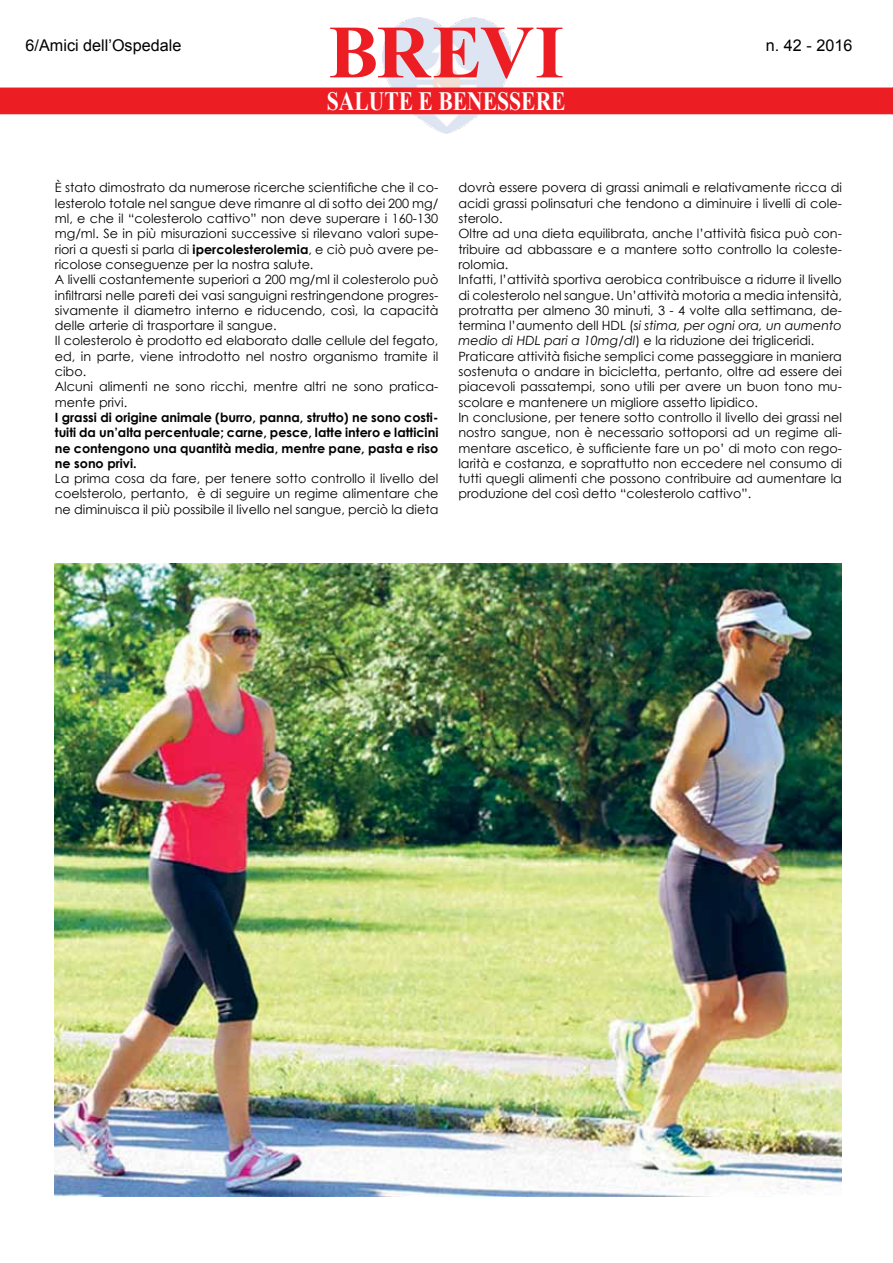
<style>
.page{position:relative;width:893px;height:1263px;background:#fff}
.page>*{position:absolute;margin:0;border:0;box-sizing:border-box;transform-origin:0 0}
.t1{font:700 75.15px "Times New Roman";letter-spacing:-.005em;color:#ed1d24}
.t2{font:700 26.4px "Times New Roman";color:#fff;scale:.82 1}
.t3{font:16.2px "Arial";color:#000}
.t4{font:12.75px/15.3px "Century Gothic";color:#000}
.t5{font:700 12.75px/15.3px "Century Gothic";color:#000;text-align:justify}
.s1{font-weight:700}
.s2{font-style:italic}
</style>
<div class="page">
<img style="left:383px;top:17px;width:128px;height:117px">
<div style="left:0;top:88px;width:893px;height:26px;background:#ed1d24"></div>
<img style="left:54px;top:563px;width:787px;height:633px">
<h1 class="t1" style="left:329px;top:0;width:237px">BREVI</h1>
<h2 class="t2" style="left:327px;top:83px;width:293px">SALUTE E BENESSERE</h2>
<p class="t3" style="left:26px;top:35px;width:157px">6/Amici dell’Ospedale</p>
<p class="t3" style="left:766px;top:35px;width:88px">n. 42 - 2016</p>
<p class="t4" style="left:55px;top:180px;width:385px">è stato dimostrato da numerose ricerche scientifiche che il co&shy;lesterolo totale nel sangue deve rimanre al di sotto dei 200 mg/ ml, e che il “colesterolo cattivo” non deve superare i 160-130 mg/ml. Se in più misurazioni successive si rilevano valori supe&shy;riori a questi si parla di <span class="s1">ipercolesterolemia</span>, e ciò può avere pe&shy;ricolose conseguenze per la nostra salute.<br>A livelli costantemente superiori a 200 mg/ml il colesterolo può infiltrarsi nelle pareti dei vasi sanguigni restringendone progres&shy;sivamente il diametro interno e riducendo, così, la capacità delle arterie di trasportare il sangue.<br>Il colesterolo è prodotto ed elaborato dalle cellule del fegato, ed, in parte, viene introdotto nel nostro organismo tramite il cibo.<br>Alcuni alimenti ne sono ricchi, mentre altri ne sono pratica&shy;mente privi.</p>
<p class="t5" style="left:55px;top:409px;width:385px">I grassi di origine animale (burro, panna, strutto) ne sono costi&shy;tuiti da un’alta percentuale; carne, pesce, latte intero e latticini ne contengono una quantità media, mentre pane, pasta e riso ne sono privi.</p>
<p class="t4" style="left:55px;top:471px;width:385px;text-align:justify">La prima cosa da fare, per tenere sotto controllo il livello del coelsterolo, pertanto, è di seguire un regime alimentare che ne diminuisca il più possibile il livello nel sangue, perciò la dieta</p>
<p class="t4" style="left:458px;top:180px;width:385px">dovrà essere povera di grassi animali e relativamente ricca di acidi grassi polinsaturi che tendono a diminuire i livelli di cole&shy;sterolo.<br>Oltre ad una dieta equilibrata, anche l’attività fisica può con&shy;tribuire ad abbassare e a mantere sotto controllo la coleste&shy;rolomia.<br>Infatti, l’attività sportiva aerobica contribuisce a ridurre il livello di colesterolo nel sangue. Un’attività motoria a media intensità, protratta per almeno 30 minuti, 3 - 4 volte alla settimana, de&shy;termina l’aumento dell HDL (<span class="s2">si stima, per ogni ora, un aumento medio di HDL pari a 10mg/dl</span>) e la riduzione dei trigliceridi.<br>Praticare attività fisiche semplici come passeggiare in maniera sostenuta o andare in bicicletta, pertanto, oltre ad essere dei piacevoli passatempi, sono utili per avere un buon tono mu&shy;scolare e mantenere un migliore assetto lipidico.<br>In conclusione, per tenere sotto controllo il livello dei grassi nel nostro sangue, non è necessario sottoporsi ad un regime ali&shy;mentare ascetico, è sufficiente fare un po’ di moto con rego&shy;larità e costanza, e soprattutto non eccedere nel consumo di tutti quegli alimenti che possono contribuire ad aumentare la produzione del così detto “colesterolo cattivo”.</p>
</div>
